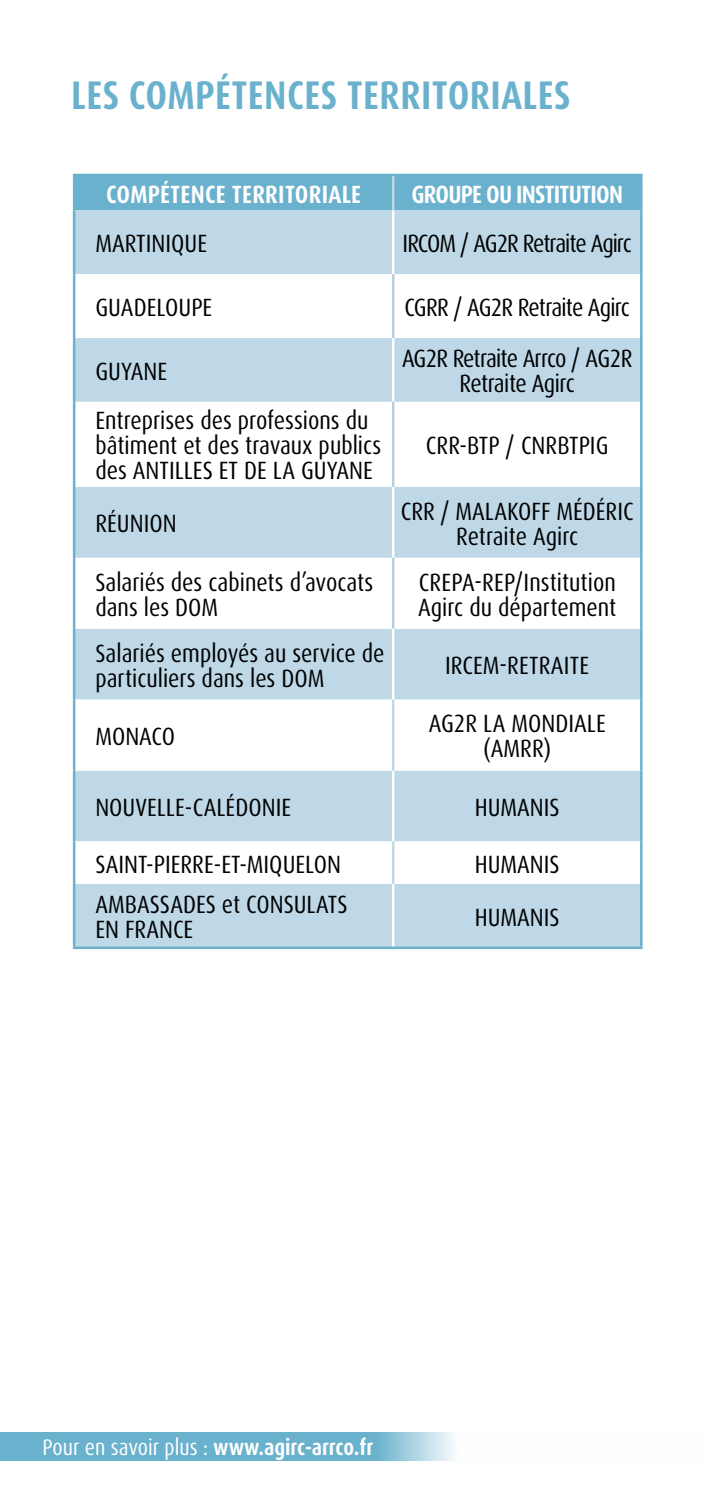
<style>
.page{position:relative;width:709px;height:1489px;background:#fff}
.page>*{position:absolute;margin:0;border:0;box-sizing:border-box;transform-origin:0 0}
.t1{font:700 condensed 40px "Dax OT";letter-spacing:.01em;color:#6ab1cd}
.t2{font:condensed 25px/25px "Dax OT";color:#000}
.t3{font:condensed 25px/25px "Dax OT";letter-spacing:-.03em;color:#000;text-align:center}
.t4{font:condensed 25px "Dax OT";letter-spacing:-.04em;color:#000}
.t5{font:700 condensed 25px "Dax OT";color:#fff}
.t6{font:700 condensed 25px "Dax OT";letter-spacing:-.03em;color:#fff}
.t7{font:700 condensed 22.5px "Dax OT";color:#fff}
.s1{font-weight:400}
</style>
<div class="page">
<svg style="left:0;top:1432px;width:454px;height:28px;background:#75b7d0"></svg>
<div style="left:75px;top:176px;width:565px;height:34px;background:#6ab1cd"></div>
<div style="left:75px;top:210px;width:565px;height:736px;background:#bed8e7"></div>
<svg style="left:75px;top:274px;width:565px;height:610px"></svg>
<hr style="left:392px;top:210px;width:2px;height:64px;background:#fff">
<hr style="left:392px;top:338px;width:2px;height:64px;background:#fff">
<hr style="left:392px;top:487px;width:2px;height:71px;background:#fff">
<hr style="left:392px;top:558px;width:2px;height:70px;background:#b5cddc">
<hr style="left:392px;top:628px;width:2px;height:71px;background:#fff">
<hr style="left:392px;top:770px;width:2px;height:71px;background:#fff">
<hr style="left:392px;top:274px;width:2px;height:64px;background:#b5cddc">
<hr style="left:392px;top:402px;width:2px;height:85px;background:#b5cddc">
<hr style="left:392px;top:699px;width:2px;height:71px;background:#bed8e7">
<hr style="left:392px;top:841px;width:2px;height:43px;background:#bed8e7">
<hr style="left:392px;top:884px;width:2px;height:62px;background:#fff">
<hr style="left:73px;top:946px;width:320px;height:3px;background:#6ab1cd">
<hr style="left:393px;top:946px;width:249px;height:3px;background:#6ab1cd">
<hr style="left:73px;top:174px;width:320px;height:2px;background:#6ab1cd">
<hr style="left:73px;top:176px;width:2px;height:34px;background:#6ab1cd">
<hr style="left:393px;top:174px;width:249px;height:2px;background:#6ab1cd">
<hr style="left:640px;top:176px;width:2px;height:34px;background:#6ab1cd">
<hr style="left:73px;top:210px;width:2px;height:64px;background:#6ab1cd">
<hr style="left:640px;top:210px;width:2px;height:64px;background:#6ab1cd">
<hr style="left:73px;top:274px;width:2px;height:64px;background:#6ab1cd">
<hr style="left:640px;top:274px;width:2px;height:64px;background:#6ab1cd">
<hr style="left:73px;top:338px;width:2px;height:64px;background:#6ab1cd">
<hr style="left:640px;top:338px;width:2px;height:64px;background:#6ab1cd">
<hr style="left:73px;top:402px;width:2px;height:85px;background:#6ab1cd">
<hr style="left:640px;top:402px;width:2px;height:85px;background:#6ab1cd">
<hr style="left:73px;top:487px;width:2px;height:71px;background:#6ab1cd">
<hr style="left:640px;top:487px;width:2px;height:71px;background:#6ab1cd">
<hr style="left:73px;top:558px;width:2px;height:70px;background:#6ab1cd">
<hr style="left:640px;top:558px;width:2px;height:70px;background:#6ab1cd">
<hr style="left:73px;top:628px;width:2px;height:71px;background:#6ab1cd">
<hr style="left:640px;top:628px;width:2px;height:71px;background:#6ab1cd">
<hr style="left:73px;top:699px;width:2px;height:71px;background:#6ab1cd">
<hr style="left:640px;top:699px;width:2px;height:71px;background:#6ab1cd">
<hr style="left:73px;top:770px;width:2px;height:71px;background:#6ab1cd">
<hr style="left:640px;top:770px;width:2px;height:71px;background:#6ab1cd">
<hr style="left:73px;top:841px;width:2px;height:43px;background:#6ab1cd">
<hr style="left:640px;top:841px;width:2px;height:43px;background:#6ab1cd">
<hr style="left:73px;top:884px;width:2px;height:62px;background:#6ab1cd">
<hr style="left:640px;top:884px;width:2px;height:62px;background:#6ab1cd">
<hr style="left:392px;top:176px;width:2px;height:34px;background:#bed8e7">
<h1 class="t1" style="left:71px;top:70px;width:294px">LES COMPÉTENCES TERRITORIA</h1>
<h1 class="t1" style="left:522px;top:70px;width:31px">LES</h1>
<p class="t5" style="left:106px;top:178px;width:256px">COMPÉTENCE TERRITORIALE</p>
<p class="t6" style="left:411px;top:178px;width:213px">GROUPE OU INSTITUTION</p>
<p class="t2" style="left:95px;top:231px;width:113px">MARTINIQUE</p>
<p class="t4" style="left:402px;top:227px;width:231px">IRCOM / AG2R Retraite Agirc</p>
<p class="t2" style="left:95px;top:295px;width:118px">GUADELOUPE</p>
<p class="t3" style="left:404px;top:295px;width:227px">CGRR / AG2R Retraite Agirc</p>
<p class="t2" style="left:95px;top:359px;width:73px">GUYANE</p>
<p class="t2" style="left:95px;top:408px;width:287px">Entreprises des professions du bâtiment et des travaux publics des ANTILLES ET DE LA GUYANE</p>
<p class="t2" style="left:95px;top:511px;width:83px">RÉUNION</p>
<p class="t3" style="left:402px;top:346px;width:232px">AG2R Retraite Arrco / AG2R<br>Retraite Agirc</p>
<p class="t2" style="left:426px;top:433px;width:184px">CRR-BTP / CNRBTPIG</p>
<p class="t2" style="left:401px;top:498px;width:234px;text-align:center">CRR / MALAKOFF MÉDÉRIC<br>Retraite Agirc</p>
<p class="t2" style="left:95px;top:569px;width:279px">Salariés des cabinets d’avocats dans les DOM</p>
<p class="t2" style="left:418px;top:569px;width:199px">CREPA-REP/Institution<br>Agirc du département</p>
<p class="t2" style="left:95px;top:640px;width:290px">Salariés employés au service de particuliers dans les DOM</p>
<p class="t2" style="left:445px;top:653px;width:85px">IRCEM-Retraite</p>
<p class="t2" style="left:95px;top:724px;width:79px">MONACO</p>
<p class="t2" style="left:429px;top:711px;width:178px;text-align:center">AG2R LA MONDIALE (AMRR)</p>
<p class="t2" style="left:95px;top:794px;width:197px">NOUVELLE-CALÉDONIE</p>
<p class="t2" style="left:475px;top:794px;width:86px">HUMANIS</p>
<p class="t2" style="left:95px;top:851px;width:247px">SAINT-PIERRE-ET-MIQUELON</p>
<p class="t2" style="left:475px;top:851px;width:86px">HUMANIS</p>
<p class="t2" style="left:95px;top:892px;width:254px">AMBASSADES et CONSULATS<br>EN FRANCE</p>
<p class="t2" style="left:475px;top:904px;width:86px">HUMANIS</p>
<p class="t7" style="left:43px;top:1432px;width:332px"><span class="s1">Pour en savoir plus :</span> WWW.AGIRC-ARRCO.FR</p>
</div>
